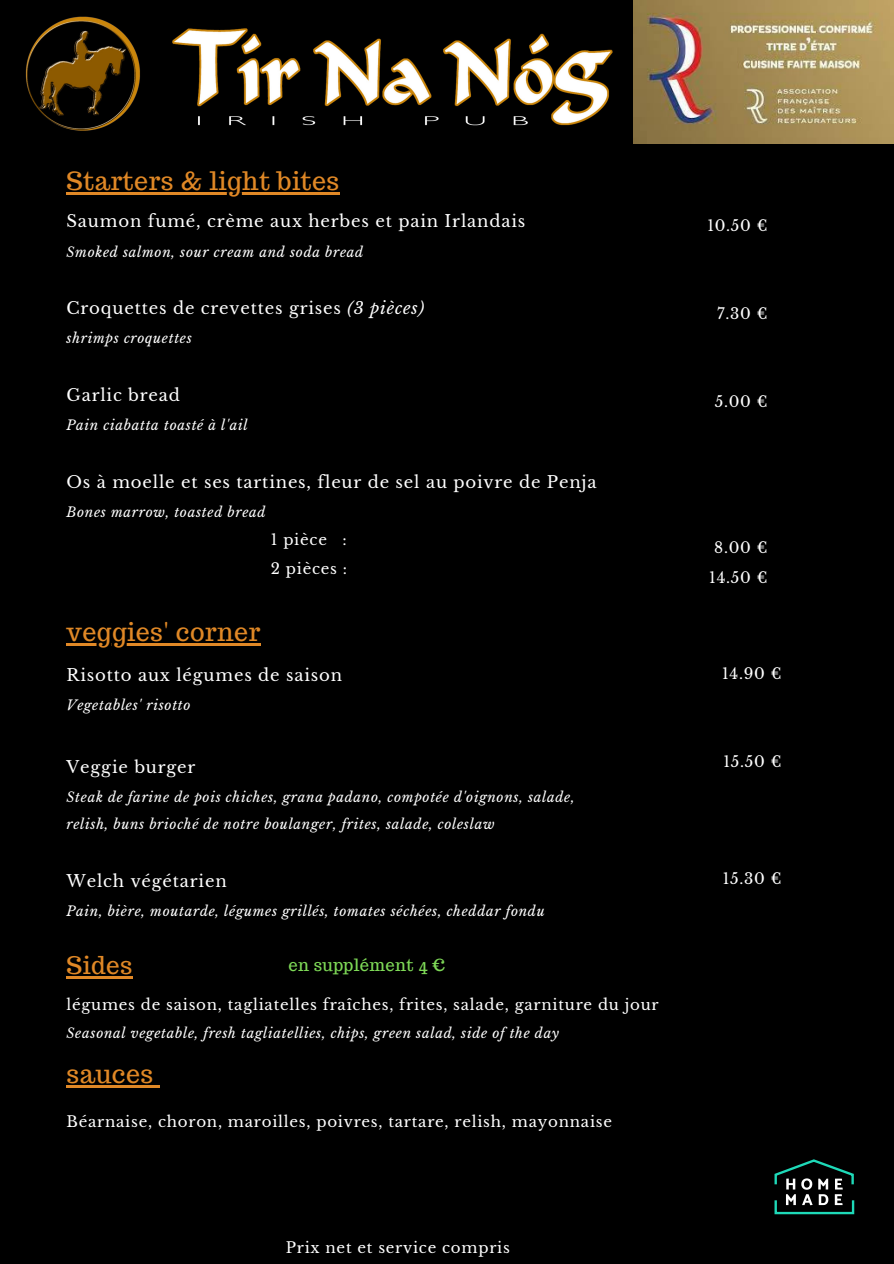
<style>
.page{position:relative;width:894px;height:1264px;background:#fff}
.page>*{position:absolute;margin:0;border:0;box-sizing:border-box;transform-origin:0 0}
.t1{font:25.05px "Trocchi";letter-spacing:.02em;color:#e08826}
.t2{font:24.15px "Trocchi";letter-spacing:.02em;color:#e08826}
.t3{font:16.65px "Trocchi";letter-spacing:.02em;color:#7ed957}
.t4{font:16.5px "Libre Baskerville";letter-spacing:.05em;color:#fff}
.t5{font:15px "Libre Baskerville";letter-spacing:.05em;color:#fff}
.t6{font:italic 13.5px "Libre Baskerville";letter-spacing:.05em;color:#fff}
.s1{font-style:italic}
</style>
<div class="page">
<div style="left:0;top:0;width:893px;height:1263px;background:#000"></div>
<img style="left:25px;top:16px;width:588px;height:115px">
<img style="left:633px;top:0;width:260px;height:143px">
<svg style="left:774px;top:1159px;width:80px;height:46px"></svg>
<div style="left:774px;top:1199px;width:80px;height:15px;border:2px solid #1ed9b8"></div>
<hr style="left:66px;top:193px;width:274px;height:2px;background:#e08826">
<hr style="left:66px;top:643px;width:195px;height:2px;background:#e08826">
<hr style="left:66px;top:976px;width:67px;height:2px;background:#e08826">
<hr style="left:66px;top:1085px;width:88px;height:2px;background:#e08826">
<svg style="left:154px;top:1085px;width:6px;height:2px"></svg>
<p class="t1" style="left:66px;top:165px;width:274px">Starters &amp; light bites</p>
<p class="t4" style="left:66px;top:211px;width:460px">Saumon fumé, crème aux herbes et pain Irlandais</p>
<p class="t6" style="left:66px;top:243px;width:298px">Smoked salmon, sour cream and soda bread</p>
<p class="t4" style="left:66px;top:298px;width:359px">Croquettes de crevettes grises <span class="s1">(3 pièces)</span></p>
<p class="t6" style="left:66px;top:330px;width:127px">shrimps croquettes</p>
<p class="t4" style="left:66px;top:385px;width:115px">Garlic bread</p>
<p class="t6" style="left:66px;top:417px;width:182px">Pain ciabatta toasté à l'ail</p>
<p class="t4" style="left:66px;top:471px;width:531px">Os à moelle et ses tartines, fleur de sel au poivre de Penja</p>
<p class="t6" style="left:66px;top:504px;width:201px">Bones marrow, toasted bread</p>
<p class="t5" style="left:271px;top:530px;width:77px">1 pièce :</p>
<p class="t5" style="left:271px;top:560px;width:78px">2 pièces :</p>
<p class="t1" style="left:66px;top:615px;width:195px">veggies' corner</p>
<p class="t4" style="left:66px;top:664px;width:277px">Risotto aux légumes de saison</p>
<p class="t6" style="left:66px;top:696px;width:126px">Vegetables' risotto</p>
<p class="t4" style="left:66px;top:757px;width:130px">Veggie burger</p>
<p class="t6" style="left:66px;top:789px;width:509px">Steak de farine de pois chiches, grana padano, compotée d'oignons, salade,</p>
<p class="t6" style="left:66px;top:816px;width:429px">relish, buns brioché de notre boulanger, frites, salade, coleslaw</p>
<p class="t4" style="left:66px;top:870px;width:162px">Welch végétarien</p>
<p class="t6" style="left:66px;top:902px;width:479px">Pain, bière, moutarde, légumes grillés, tomates séchées, cheddar fondu</p>
<p class="t2" style="left:66px;top:949px;width:67px">Sides</p>
<p class="t5" style="left:66px;top:995px;width:593px">légumes de saison, tagliatelles fraîches, frites, salade, garniture du jour</p>
<p class="t6" style="left:66px;top:1024px;width:494px">Seasonal vegetable, fresh tagliatellies, chips, green salad, side of the day</p>
<p class="t1" style="left:66px;top:1057px;width:88px">sauces</p>
<p class="t5" style="left:66px;top:1112px;width:547px">Béarnaise, choron, maroilles, poivres, tartare, relish, mayonnaise</p>
<p class="t3" style="left:288px;top:954px;width:158px">en supplément 4 €</p>
<p class="t5" style="left:285px;top:1237px;width:226px">Prix net et service compris</p>
<p class="t5" style="left:707px;top:217px;width:62px">10.50 €</p>
<p class="t5" style="left:717px;top:304px;width:52px">7.30 €</p>
<p class="t5" style="left:714px;top:392px;width:54px">5.00 €</p>
<p class="t5" style="left:714px;top:539px;width:55px">8.00 €</p>
<p class="t5" style="left:709px;top:568px;width:60px">14.50 €</p>
<p class="t5" style="left:721px;top:664px;width:61px">14.90 €</p>
<p class="t5" style="left:723px;top:752px;width:60px">15.50 €</p>
<p class="t5" style="left:722px;top:869px;width:60px">15.30 €</p>
</div>
